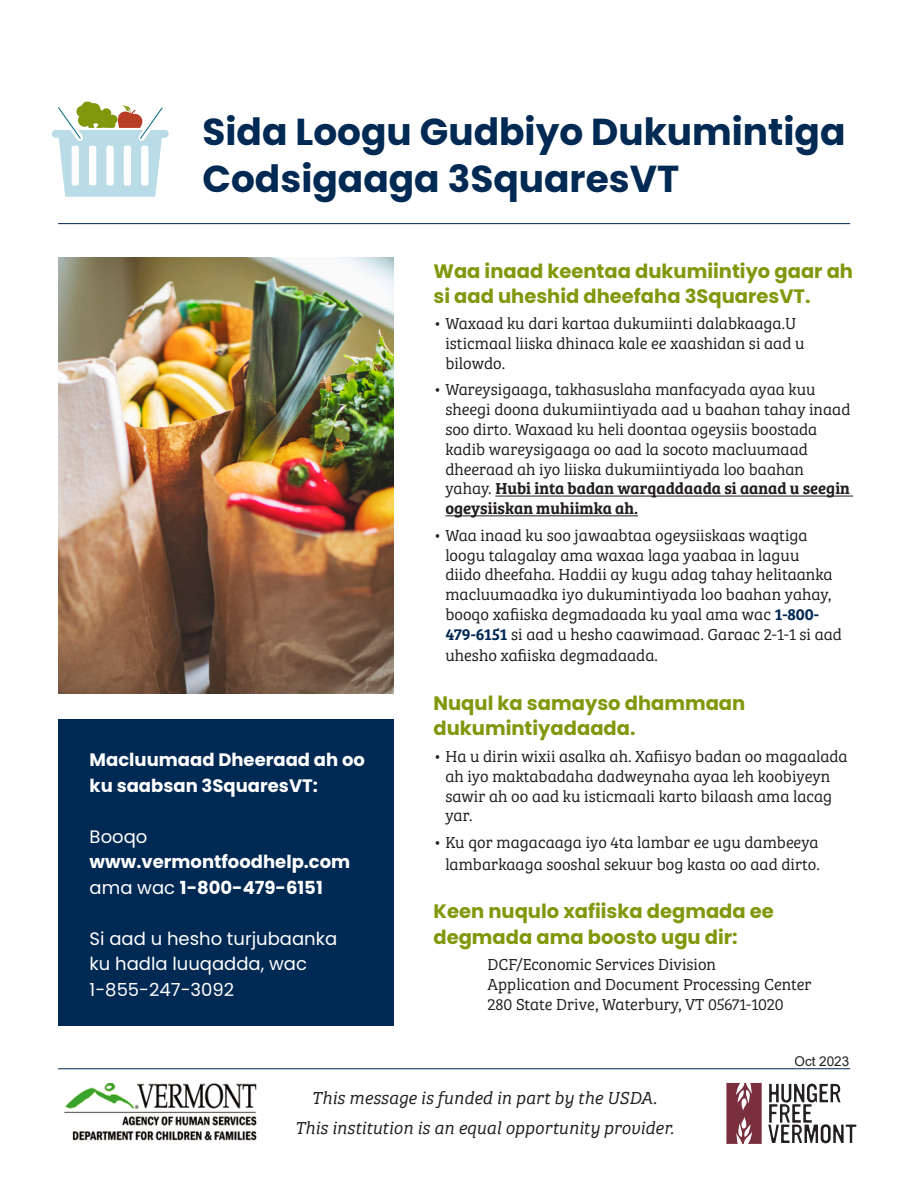
<style>
.page{position:relative;width:918px;height:1188px;background:#fff}
.page>*{position:absolute;margin:0;border:0;box-sizing:border-box;transform-origin:0 0}
.t1{font:700 37.5px/46.5px "Poppins";color:#002953}
.t2{font:700 19.5px/25.2px "Poppins";color:#81980d}
.t3{font:700 18px/25.5px "Poppins";color:#fff}
.t4{font:italic 18px "Bree Serif Lt";color:#231f20}
.t5{font:18px/25.5px "Poppins";color:#fff}
.t6{font:16.5px/19.8px "Bree Serif Lt";color:#231f20}
.t7{font:13.5px "Arial";color:#231f20}
.s1{font-weight:400}
.s2{font-family:"Bree Serif Sb"}
.s3{font-family:"Bree Serif Sb";color:#002953}
</style>
<div class="page">
<svg style="left:52px;top:101px;width:117px;height:96px"></svg>
<hr style="left:58px;top:223px;width:792px;height:1px;background:#002953">
<hr style="left:58px;top:1068px;width:792px;height:1px;background:#002953">
<hr style="left:495px;top:496px;width:358px;height:1px;background:#231f20">
<hr style="left:445px;top:515px;width:193px;height:1px;background:#231f20">
<div style="left:58px;top:719px;width:335px;height:307px;background:#002953"></div>
<img style="left:64px;top:1083px;width:192px;height:58px">
<svg style="left:768px;top:1084px;width:88px;height:59px"></svg>
<svg style="left:726px;top:1083px;width:36px;height:61px;background:#91535f"></svg>
<img style="left:58px;top:257px;width:335px;height:436px">
<p class="t1" style="left:202px;top:109px;width:644px">Sida Loogu Gudbiyo Dukumintiga<br>Codsigaaga 3SquaresVT</p>
<p class="t3" style="left:90px;top:747px;width:277px">Macluumaad Dheeraad ah oo ku saabsan 3SquaresVT:</p>
<p class="t3" style="left:90px;top:824px;width:262px"><span class="s1">Booqo </span>www.vermontfoodhelp.com <span class="s1">ama wac</span> 1-800-479-6151</p>
<p class="t5" style="left:90px;top:926px;width:249px">Si aad u hesho turjubaanka ku hadla luuqadda, wac<br>1-855-247-3092</p>
<p class="t2" style="left:433px;top:258px;width:421px">Waa inaad keentaa dukumiintiyo gaar ah si aad uheshid dheefaha 3SquaresVT.</p>
<p class="t6" style="left:445px;top:313px;width:361px;text-indent:-12px">• Waxaad ku dari kartaa dukumiinti dalabkaaga.U isticmaal liiska dhinaca kale ee xaashidan si aad u bilowdo.</p>
<p class="t6" style="left:445px;top:379px;width:407px;text-indent:-12px">• Wareysigaaga, takhasuslaha manfacyada ayaa kuu sheegi doona dukumiintiyada aad u baahan tahay inaad soo dirto. Waxaad ku heli doontaa ogeysiis boostada kadib wareysigaaga oo aad la socoto macluumaad dheeraad ah iyo liiska dukumiintiyada loo baahan yahay. <span class="s2">Hubi inta badan warqaddaada si aanad u seegin ogeysiiskan muhiimka ah.</span></p>
<p class="t6" style="left:445px;top:524px;width:398px;text-indent:-12px">• Waa inaad ku soo jawaabtaa ogeysiiskaas waqtiga loogu talagalay ama waxaa laga yaabaa in laguu<br>diido dheefaha. Haddii ay kugu adag tahay helitaanka macluumaadka iyo dukumintiyada loo baahan yahay, booqo xafiiska degmadaada ku yaal ama wac <span class="s3">1-800- 479-6151</span> si aad u hesho caawimaad. Garaac 2-1-1 si aad</p>
<p class="t6" style="left:445px;top:645px;width:214px">uhesho xafiiska degmadaada.</p>
<p class="t2" style="left:433px;top:691px;width:313px">Nuqul ka samayso dhammaan dukumintiyadaada.</p>
<p class="t6" style="left:445px;top:746px;width:404px;text-indent:-12px">• Ha u dirin wixii asalka ah. Xafiisyo badan oo magaalada ah iyo maktabadaha dadweynaha ayaa leh koobiyeyn sawir ah oo aad ku isticmaali karto bilaash ama lacag yar.</p>
<p class="t6" style="left:433px;top:831px;width:388px;line-height:21.6px;text-align:right">• Ku qor magacaaga iyo 4ta lambar ee ugu dambeeya lambarkaaga sooshal sekuur bog kasta oo aad dirto.</p>
<p class="t2" style="left:433px;top:899px;width:342px">Keen nuqulo xafiiska degmada ee degmada ama boosto ugu dir:</p>
<p class="t6" style="left:487px;top:954px;width:326px">DCF/Economic Services Division<br>Application and Document Processing Center<br>280 State Drive, Waterbury, VT 05671-1020</p>
<p class="t7" style="left:795px;top:1052px;width:56px">Oct 2023</p>
<p class="t4" style="left:312px;top:1085px;width:347px">This message is funded in part by the USDA.</p>
<p class="t4" style="left:295px;top:1115px;width:381px">This institution is an equal opportunity provider.</p>
</div>
